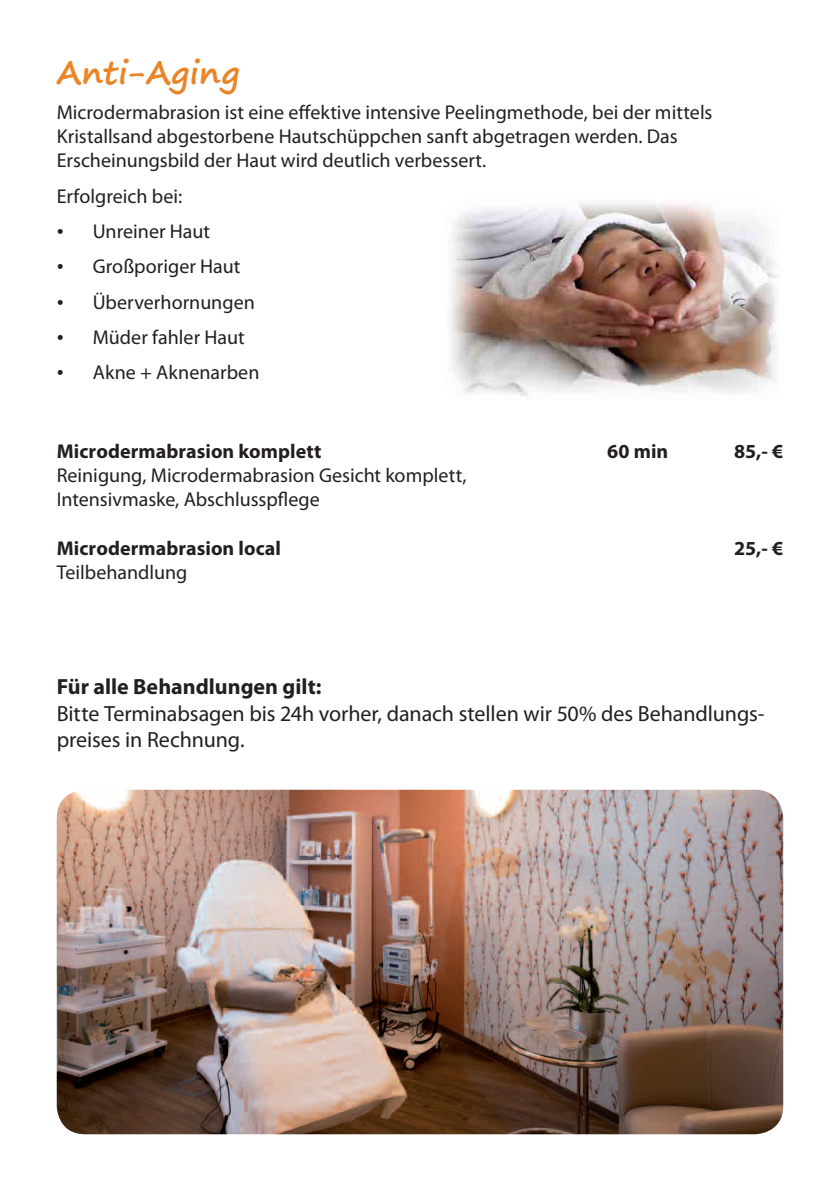
<style>
.page{position:relative;width:840px;height:1191px;background:#fff}
.page>*{position:absolute;margin:0;border:0;box-sizing:border-box;transform-origin:0 0}
.t1{font:700 32px "Segoe Print";letter-spacing:.01em;color:#e98526}
.t2{font:22px/26.4px "Myriad Pro";letter-spacing:-.005em;color:#231f20}
.t3{font:700 22px "Myriad Pro";color:#231f20}
.t4{font:20px/24px "Myriad Pro";color:#231f20}
.t5{font:700 20px "Myriad Pro";letter-spacing:.005em;color:#231f20}
.s1{font-family:"Times New Roman"}
</style>
<div class="page">
<img style="left:57px;top:789px;width:725px;height:345px">
<img style="left:450px;top:203px;width:327px;height:193px">
<h1 class="t1" style="left:57px;top:43px;width:184px">Anti-Aging</h1>
<p class="t4" style="left:57px;top:100px;width:657px">Microdermabrasion ist eine effektive intensive Peelingmethode, bei der mittels<br>Kristallsand abgestorbene Hautschüppchen sanft abgetragen werden. Das<br>Erscheinungsbild der Haut wird deutlich verbessert.</p>
<p class="t4" style="left:57px;top:184px;width:127px">Erfolgreich bei:</p>
<p class="t4" style="left:57px;top:219px;width:155px"><span class="s1">•</span> Unreiner Haut</p>
<p class="t4" style="left:57px;top:254px;width:185px"><span class="s1">•</span> Großporiger Haut</p>
<p class="t4" style="left:57px;top:290px;width:199px"><span class="s1">•</span> Überverhornungen</p>
<p class="t4" style="left:57px;top:325px;width:189px"><span class="s1">•</span> Müder fahler Haut</p>
<p class="t4" style="left:57px;top:360px;width:204px"><span class="s1">•</span> Akne + Aknenarben</p>
<p class="t5" style="left:57px;top:438px;width:266px">Microdermabrasion komplett</p>
<p class="t4" style="left:57px;top:462px;width:411px">Reinigung, Microdermabrasion Gesicht komplett,<br>Intensivmaske, Abschlusspflege</p>
<p class="t5" style="left:57px;top:535px;width:225px">Microdermabrasion local</p>
<p class="t4" style="left:57px;top:559px;width:132px">Teilbehandlung</p>
<p class="t5" style="left:607px;top:438px;width:62px">60 min</p>
<p class="t5" style="left:733px;top:438px;width:51px">85,- €</p>
<p class="t5" style="left:733px;top:535px;width:50px">25,- €</p>
<p class="t3" style="left:57px;top:672px;width:266px">Für alle Behandlungen gilt:</p>
<p class="t2" style="left:57px;top:699px;width:709px">Bitte Terminabsagen bis 24h vorher, danach stellen wir 50% des Behandlungs&shy;preises in Rechnung.</p>
</div>
